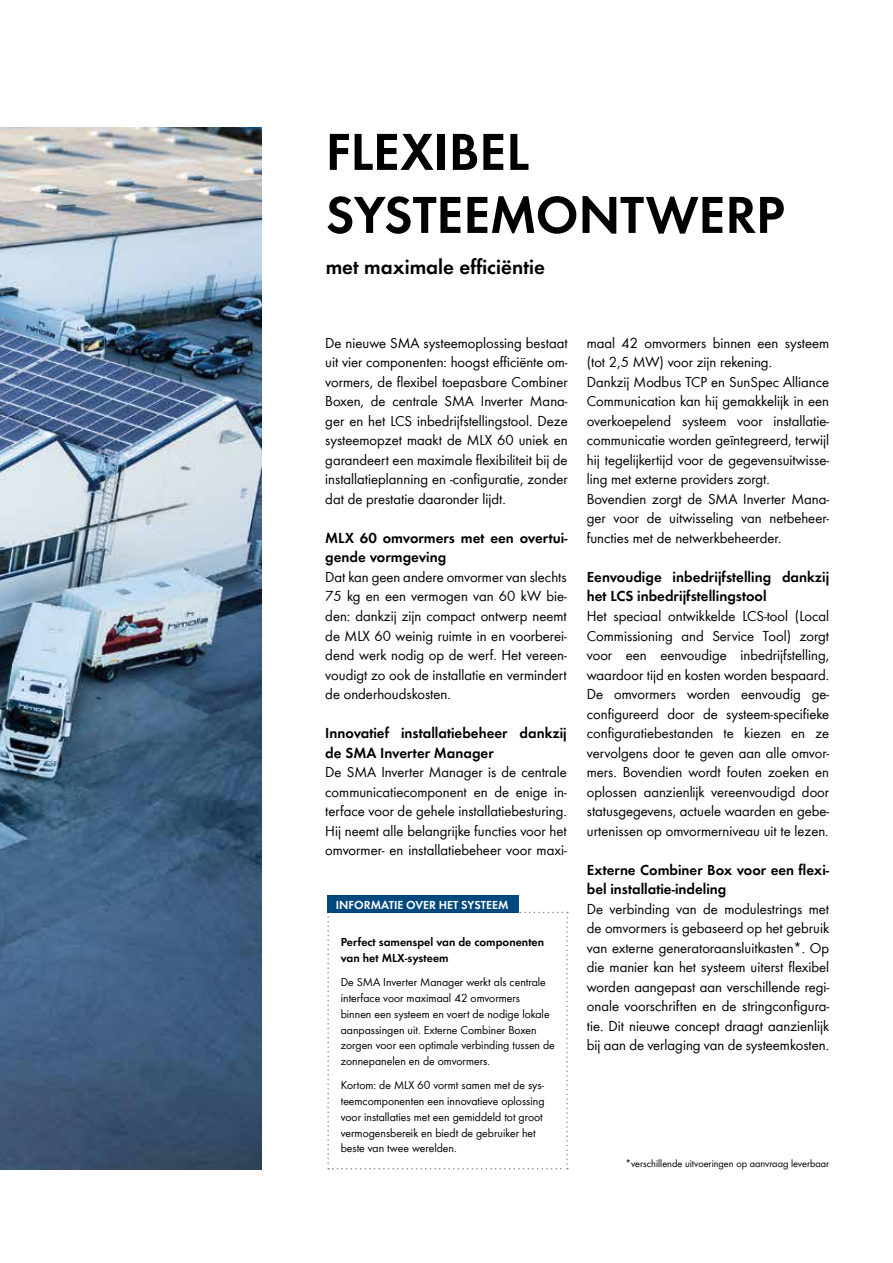
<style>
.page{position:relative;width:893px;height:1263px;background:#fff}
.page>*{position:absolute;margin:0;border:0;box-sizing:border-box;transform-origin:0 0}
.t1{font:600 54px/63px "SMA Futura Global";letter-spacing:-.005em;color:#000}
.t2{font:600 21px "SMA Futura Global";color:#000}
.t3{font:15px/19.5px "SMA Futura Global";color:#000;text-align:justify}
.t4{font:600 15px/19.5px "SMA Futura Global";color:#000}
.t5{font:12px/15.8px "SMA Futura Global";color:#000}
.t6{font:600 12px/15.8px "SMA Futura Global";color:#000}
.t7{font:600 12px "SMA Futura Global";color:#fff}
.t8{font:10.5px "SMA Futura Global";color:#000}
</style>
<div class="page">
<img style="left:0;top:128px;width:261px;height:1041px">
<svg style="left:327px;top:912px;width:241px;height:257px"></svg>
<div style="left:327px;top:895px;width:192px;height:18px;background:#00497f"></div>
<h1 class="t1" style="left:326px;top:120px;width:461px">FLEXIBEL<br>SYSTEEMONTWERP</h1>
<h2 class="t2" style="left:326px;top:254px;width:221px">met maximale efficiëntie</h2>
<p class="t3" style="left:325px;top:333px;width:244px">De nieuwe SMA systeemoplossing bestaat uit vier componenten: hoogst efficiënte om&shy;vormers, de flexibel toepasbare Combiner Boxen, de centrale SMA Inverter Mana&shy;ger en het LCS inbedrijfstellingstool. Deze systeemopzet maakt de MLX 60 uniek en garandeert een maximale flexibiliteit bij de installatieplanning en -configuratie, zonder dat de prestatie daaronder lijdt.</p>
<p class="t4" style="left:325px;top:528px;width:244px">MLX 60 omvormers met een overtui&shy;gende vormgeving</p>
<p class="t3" style="left:325px;top:567px;width:243px">Dat kan geen andere omvormer van slechts 75 kg en een vermogen van 60 kW bie&shy;den: dankzij zijn compact ontwerp neemt de MLX 60 weinig ruimte in en voorberei&shy;dend werk nodig op de werf. Het vereen&shy;voudigt zo ook de installatie en vermindert de onderhoudskosten.</p>
<p class="t4" style="left:325px;top:723px;width:243px">Innovatief installatiebeheer dankzij de SMA Inverter Manager</p>
<p class="t3" style="left:325px;top:762px;width:243px">De SMA Inverter Manager is de centrale communicatiecomponent en de enige in&shy;terface voor de gehele installatiebesturing.<br>Hij neemt alle belangrijke functies voor het omvormer- en installatiebeheer voor maxi-</p>
<p class="t7" style="left:336px;top:897px;width:174px">INFORMATIE OVER HET SYSTEEM</p>
<p class="t6" style="left:341px;top:934px;width:205px">Perfect samenspel van de componenten van het MLX-systeem</p>
<p class="t5" style="left:341px;top:974px;width:216px">De SMA Inverter Manager werkt als centrale interface voor maximaal 42 omvormers<br>binnen een systeem en voert de nodige lokale aanpassingen uit. Externe Combiner Boxen zorgen voor een optimale verbinding tussen de zonnepanelen en de omvormers.</p>
<p class="t5" style="left:341px;top:1077px;width:205px">Kortom: de MLX 60 vormt samen met de sys&shy;teemcomponenten een innovatieve oplossing voor installaties met een gemiddeld tot groot vermogensbereik en biedt de gebruiker het beste van twee werelden.</p>
<p class="t3" style="left:587px;top:333px;width:244px;text-align:left">maal 42 omvormers binnen een systeem (tot 2,5 MW) voor zijn rekening.<br>Dankzij Modbus TCP en SunSpec Alliance Communication kan hij gemakkelijk in een overkoepelend systeem voor installatie&shy;communicatie worden geïntegreerd, terwijl hij tegelijkertijd voor de gegevensuitwisse&shy;ling met externe providers zorgt.<br>Bovendien zorgt de SMA Inverter Mana&shy;ger voor de uitwisseling van netbeheer&shy;functies met de netwerkbeheerder.</p>
<p class="t4" style="left:587px;top:567px;width:244px">Eenvoudige inbedrijfstelling dankzij het LCS inbedrijfstellingstool</p>
<p class="t3" style="left:587px;top:606px;width:244px">Het speciaal ontwikkelde LCS-tool (Local Commissioning and Service Tool) zorgt voor een eenvoudige inbedrijfstelling, waardoor tijd en kosten worden bespaard.<br>De omvormers worden eenvoudig ge&shy;configureerd door de systeem-specifieke configuratiebestanden te kiezen en ze vervolgens door te geven aan alle omvor&shy;mers. Bovendien wordt fouten zoeken en oplossen aanzienlijk vereenvoudigd door statusgegevens, actuele waarden en gebe&shy;urtenissen op omvormerniveau uit te lezen.</p>
<p class="t4" style="left:587px;top:859px;width:244px">Externe Combiner Box voor een flexi&shy;bel installatie-indeling</p>
<p class="t3" style="left:587px;top:898px;width:244px">De verbinding van de modulestrings met de omvormers is gebaseerd op het gebruik van externe generatoraansluitkasten*. Op die manier kan het systeem uiterst flexibel worden aangepast aan verschillende regi&shy;onale voorschriften en de stringconfigura&shy;tie. Dit nieuwe concept draagt aanzienlijk bij aan de verlaging van de systeemkosten.</p>
<p class="t8" style="left:625px;top:1157px;width:205px">*verschillende uitvoeringen op aanvraag leverbaar</p>
</div>
